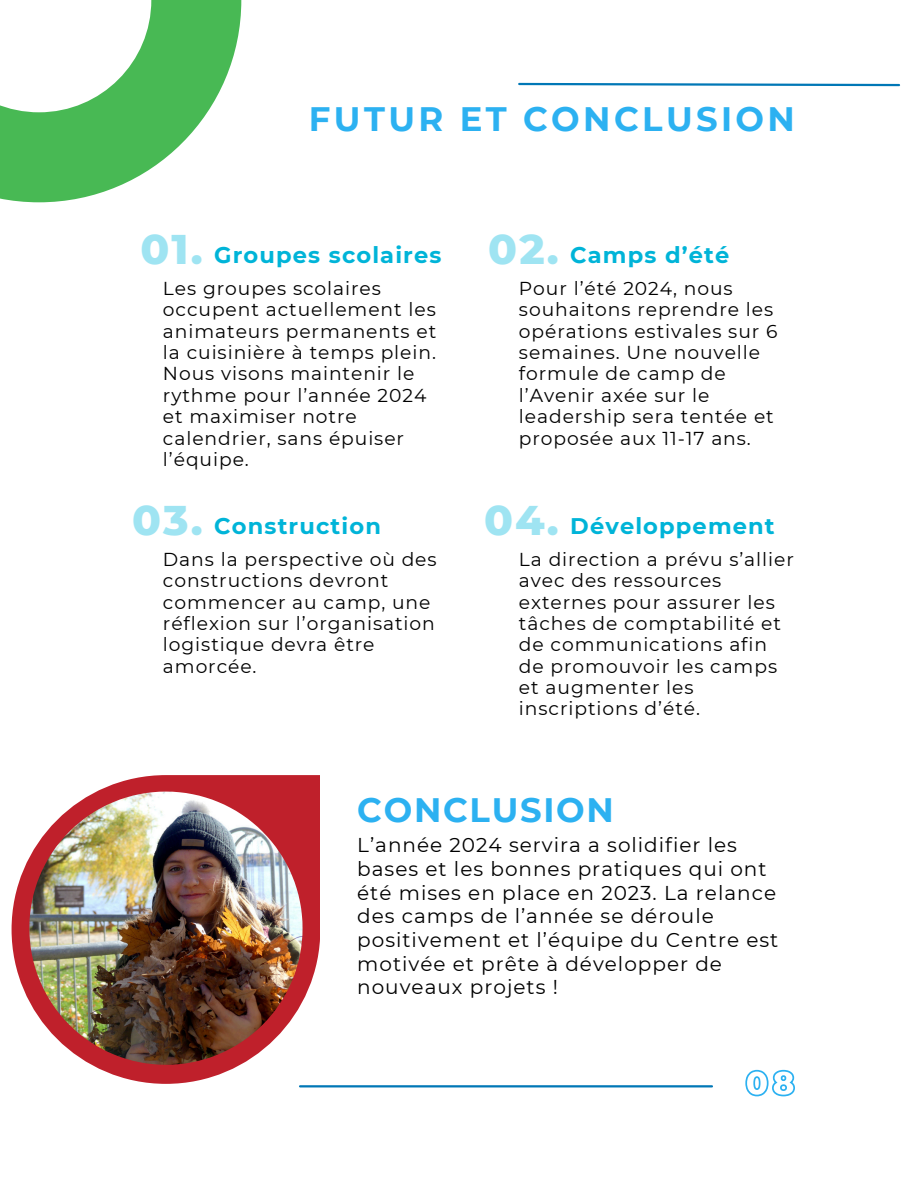
<style>
.page{position:relative;width:918px;height:1188px;background:#fff}
.page>*{position:absolute;margin:0;border:0;box-sizing:border-box;transform-origin:0 0}
.t1{font:800 42.3px "Montserrat";letter-spacing:.05em;color:#9fe4f2}
.t2{font:700 33.9px "Montserrat";letter-spacing:.1em;color:#2cb1f1}
.t3{font:700 33.9px "Montserrat";letter-spacing:.05em;color:#2cb1f1}
.t4{font:700 22.5px "Montserrat";letter-spacing:.05em;color:#00b4d8}
.t5{font:19.95px/23.7px "Montserrat";letter-spacing:.05em;color:#000}
.t6{font:18.75px/21.3px "Montserrat";letter-spacing:.05em;color:#000}
</style>
<div class="page">
<hr style="left:300px;top:1085px;width:412px;height:2px;background:#0077b6">
<svg style="left:0;top:0;width:241px;height:202px;fill:#48b954"></svg>
<svg style="left:518px;top:82px;width:383px;height:5px"></svg>
<svg style="left:12px;top:775px;width:308px;height:309px"></svg>
<img style="left:29px;top:792px;width:274px;height:273px">
<svg style="left:745px;top:1069px;width:50px;height:28px"></svg>
<h2 class="t2" style="left:309px;top:98px;width:488px">FUTUR ET CONCLUSION</h2>
<h3 class="t1" style="left:141px;top:223px;width:64px">01.</h3>
<p class="t4" style="left:214px;top:241px;width:229px">Groupes scolaires</p>
<p class="t1" style="left:488px;top:223px;width:72px">02.</p>
<h1 class="t4" style="left:570px;top:241px;width:161px">Camps d’été</h1>
<h1 class="t6" style="left:163px;top:278px;width:275px">Les groupes scolaires occupent actuellement les animateurs permanents et la cuisinière à temps plein.<br>Nous visons maintenir le rythme pour l’année 2024 et maximiser notre calendrier, sans épuiser l’équipe.</h1>
<p class="t1" style="left:132px;top:494px;width:72px">03.</p>
<h2 class="t4" style="left:214px;top:512px;width:168px">Construction</h2>
<h3 class="t6" style="left:163px;top:548px;width:275px">Dans la perspective où des constructions devront commencer au camp, une réflexion sur l’organisation logistique devra être amorcée.</h3>
<h1 class="t6" style="left:519px;top:278px;width:260px">Pour l’été 2024, nous souhaitons reprendre les opérations estivales sur 6 semaines. Une nouvelle formule de camp de l’Avenir axée sur le leadership sera tentée et proposée aux 11-17 ans.</h1>
<h1 class="t1" style="left:484px;top:494px;width:76px">04.</h1>
<h3 class="t4" style="left:570px;top:512px;width:206px">Développement</h3>
<h3 class="t6" style="left:519px;top:548px;width:276px">La direction a prévu s’allier avec des ressources externes pour assurer les tâches de comptabilité et de communications afin de promouvoir les camps et augmenter les inscriptions d’été.</h3>
<p class="t3" style="left:357px;top:789px;width:258px">CONCLUSION</p>
<p class="t5" style="left:357px;top:833px;width:423px">L’année 2024 servira a solidifier les bases et les bonnes pratiques qui ont été mises en place en 2023. La relance des camps de l’année se déroule positivement et l’équipe du Centre est motivée et prête à développer de nouveaux projets !</p>
</div>
